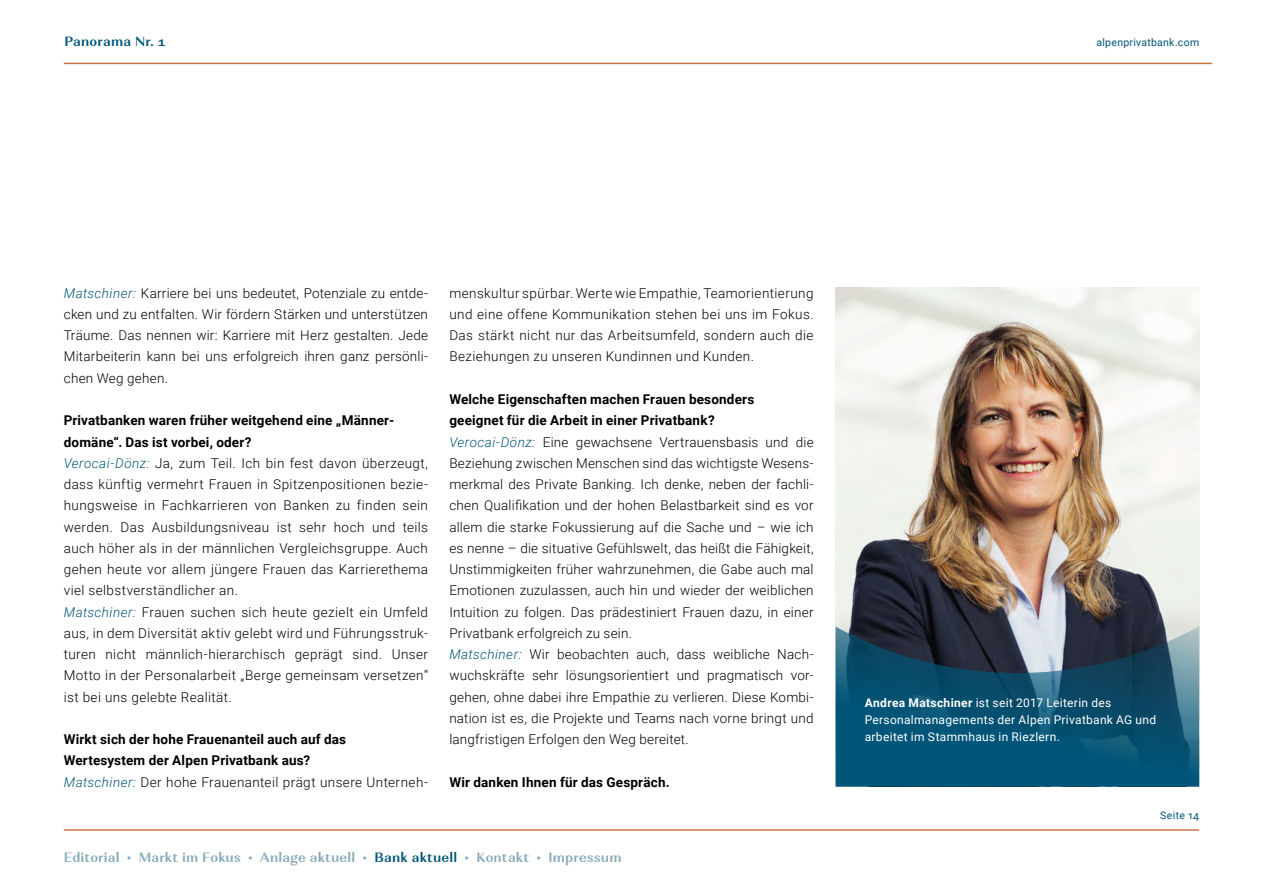
<style>
.page{position:relative;width:1263px;height:893px;background:#fff}
.page>*{position:absolute;margin:0;border:0;box-sizing:border-box;transform-origin:0 0}
.Interview_Antwort{font:300 13.5px/21.3px "Roboto";letter-spacing:.025em;color:#000;text-align:justify}
.Interview_Frage{font:700 13.5px/21.3px "Roboto";letter-spacing:.015em;color:#000}
.Rubriktitel_9pt{font:600 13.5px "Alethia Pro";letter-spacing:.01em;color:#87aab9}
.Rubriktitel_9pt-2{font:600 13.5px "Alethia Pro";letter-spacing:.01em;color:#005578}
.Bildunterschrift_7pt{font:12px/17px "Roboto";letter-spacing:.025em;color:#fff}
.Copy_klein_7pt_Regular{font:10.5px "Roboto";letter-spacing:.025em;color:#005578}
.s1{font-style:italic;color:#005578}
.s2{color:#005578}
.s3{font-weight:700}
</style>
<div class="page">
<hr style="left:64px;top:829px;width:1135px;height:2px;background:#c87846">
<hr style="left:64px;top:63px;width:1148px;height:1px;background:#c87846">
<img style="left:836px;top:287px;width:363px;height:339px">
<svg style="left:836px;top:626px;width:363px;height:161px;background:#18536f"></svg>
<p class="Rubriktitel_9pt-2" style="left:64px;top:33px;width:103px">Panorama Nr. 1</p>
<p class="Copy_klein_7pt_Regular" style="left:1096px;top:35px;width:104px">alpenprivatbank.com</p>
<p class="Interview_Antwort" style="left:64px;top:282px;width:366px"><span class="s1">Matschiner:</span> Karriere bei uns bedeutet, Potenziale zu entde&shy;cken und zu entfalten. Wir fördern Stärken und unterstützen Träume. Das nennen wir: Karriere mit Herz gestalten. Jede Mitarbeiterin kann bei uns erfolgreich ihren ganz persönli&shy;chen Weg gehen.</p>
<p class="Interview_Frage" style="left:64px;top:409px;width:332px">Privatbanken waren früher weitgehend eine „Männer&shy;domäne“. Das ist vorbei, oder?</p>
<p class="Interview_Antwort" style="left:64px;top:452px;width:366px"><span class="s1">Verocai-Dönz:</span> Ja, zum Teil. Ich bin fest davon überzeugt, dass künftig vermehrt Frauen in Spitzenpositionen bezie&shy;hungsweise in Fachkarrieren von Banken zu finden sein werden. Das Ausbildungsniveau ist sehr hoch und teils auch höher als in der männlichen Vergleichsgruppe. Auch gehen heute vor allem jüngere Frauen das Karrierethema viel selbstverständlicher an.</p>
<p class="Interview_Antwort" style="left:64px;top:601px;width:366px"><span class="s1">Matschiner:</span> Frauen suchen sich heute gezielt ein Umfeld aus, in dem Diversität aktiv gelebt wird und Führungsstruk&shy;turen nicht männlich-hierarchisch geprägt sind. Unser Motto in der Personalarbeit „Berge gemeinsam versetzen“ ist bei uns gelebte Realität.</p>
<p class="Interview_Frage" style="left:64px;top:728px;width:284px">Wirkt sich der hohe Frauenanteil auch auf das<br>Wertesystem der Alpen Privatbank aus?</p>
<p class="Interview_Antwort" style="left:64px;top:771px;width:366px"><span class="s1">Matschiner:</span> Der hohe Frauenanteil prägt unsere Unterneh-</p>
<p class="Interview_Antwort" style="left:449px;top:282px;width:366px">menskultur spürbar. Werte wie Empathie, Teamorientierung und eine offene Kommunikation stehen bei uns im Fokus.<br>Das stärkt nicht nur das Arbeitsumfeld, sondern auch die Beziehungen zu unseren Kundinnen und Kunden.</p>
<p class="Interview_Frage" style="left:449px;top:388px;width:306px">Welche Eigenschaften machen Frauen besonders geeignet für die Arbeit in einer Privatbank?</p>
<p class="Interview_Antwort" style="left:449px;top:431px;width:366px"><span class="s1">Verocai-Dönz:</span> Eine gewachsene Vertrauensbasis und die Beziehung zwischen Menschen sind das wichtigste Wesens&shy;merkmal des Private Banking. Ich denke, neben der fachli&shy;chen Qualifikation und der hohen Belastbarkeit sind es vor allem die starke Fokussierung auf die Sache und – wie ich es nenne – die situative Gefühlswelt, das heißt die Fähigkeit, Unstimmigkeiten früher wahrzunehmen, die Gabe auch mal Emotionen zuzulassen, auch hin und wieder der weiblichen Intuition zu folgen. Das prädestiniert Frauen dazu, in einer Privatbank erfolgreich zu sein.</p>
<p class="Interview_Antwort" style="left:449px;top:643px;width:366px"><span class="s1">Matschiner:</span> Wir beobachten auch, dass weibliche Nach&shy;wuchskräfte sehr lösungsorientiert und pragmatisch vor&shy;gehen, ohne dabei ihre Empathie zu verlieren. Diese Kombi&shy;nation ist es, die Projekte und Teams nach vorne bringt und langfristigen Erfolgen den Weg bereitet.</p>
<p class="Interview_Frage" style="left:449px;top:771px;width:222px">Wir danken Ihnen für das Gespräch.</p>
<p class="Rubriktitel_9pt" style="left:64px;top:849px;width:559px">Editorial • Markt im Fokus • Anlage aktuell • <span class="s2">Bank aktuell</span> • Kontakt • Impressum</p>
<p class="Bildunterschrift_7pt" style="left:865px;top:693px;width:293px"><span class="s3">Andrea Matschiner</span> ist seit 2017 Leiterin des<br>Personalmanagements der Alpen Privatbank AG und arbeitet im Stammhaus in Riezlern.</p>
<p class="Copy_klein_7pt_Regular" style="left:1160px;top:807px;width:40px">Seite 14</p>
</div>
